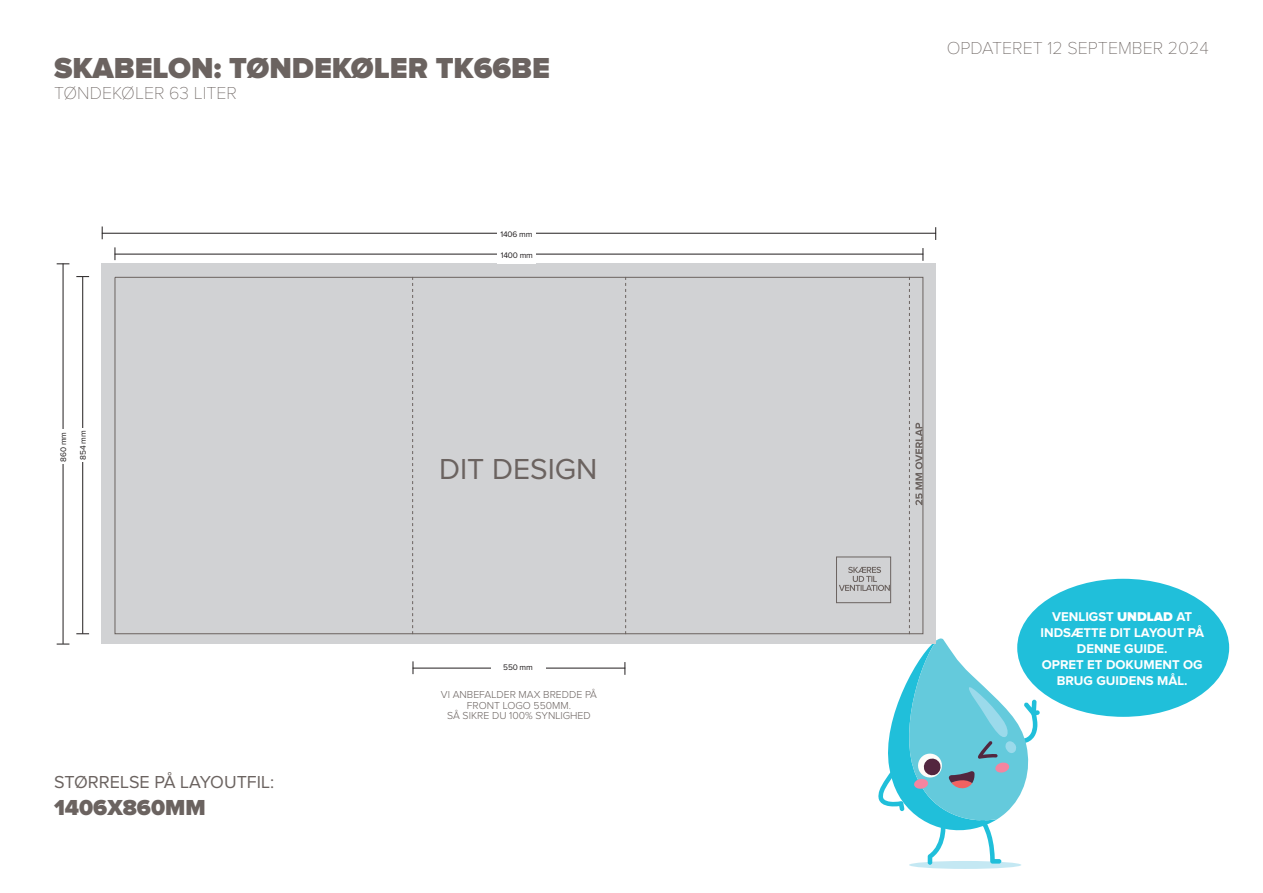
<style>
.page{position:relative;width:1263px;height:893px;background:#fff}
.page>*{position:absolute;margin:0;border:0;box-sizing:border-box;transform-origin:0 0}
.t1{font:900 30px "Proxima Nova";color:#6b6360}
.t2{font:30px "Proxima Nova";color:#6b6360}
.t3{font:900 22.5px "Proxima Nova";color:#6b6360}
.t4{font:100 18px "Proxima Nova T";color:#6b6360}
.t5{font:18px "Proxima Nova";color:#6b6360}
.t6{font:700 15px/18px "Proxima Nova";color:#fff;text-align:center}
.t7{font:700 13.2px/15.8px "Proxima Nova";color:#fff;text-align:center}
.t8{font:300 10.5px/10.5px "Proxima Nova";color:#6b6360;text-align:center}
.t9{font:8.25px "Proxima Nova";letter-spacing:-.02em;color:#231f20}
.s1{font-weight:900}
</style>
<div class="page">
<div style="left:1017px;top:579px;width:212px;height:138px;background:#20bfda;border-radius:50%"></div>
<div style="left:909px;top:861px;width:112px;height:8px;background:#c4e8f3;border-radius:50%"></div>
<div style="left:102px;top:263px;width:834px;height:381px;background:#d1d2d4"></div>
<hr style="left:63px;top:263px;width:1px;height:381px;background:#231f20">
<hr style="left:82px;top:277px;width:1px;height:357px;background:#231f20">
<svg style="left:57px;top:644px;width:12px;height:1px"></svg>
<svg style="left:76px;top:633px;width:13px;height:1px"></svg>
<svg style="left:57px;top:263px;width:12px;height:1px"></svg>
<svg style="left:76px;top:276px;width:13px;height:1px"></svg>
<div style="left:54px;top:429px;width:18px;height:35px;background:#fff"></div>
<div style="left:74px;top:428px;width:18px;height:33px;background:#fff"></div>
<svg style="left:114px;top:277px;width:711px;height:357px"></svg>
<hr style="left:102px;top:233px;width:834px;height:1px;background:#231f20">
<hr style="left:413px;top:668px;width:212px;height:1px;background:#231f20">
<hr style="left:115px;top:254px;width:808px;height:1px;background:#231f20">
<svg style="left:102px;top:226px;width:1px;height:13px"></svg>
<svg style="left:413px;top:661px;width:1px;height:13px"></svg>
<svg style="left:115px;top:247px;width:1px;height:13px"></svg>
<svg style="left:935px;top:227px;width:1px;height:13px"></svg>
<svg style="left:624px;top:662px;width:1px;height:13px"></svg>
<svg style="left:923px;top:248px;width:1px;height:13px"></svg>
<div style="left:497px;top:225px;width:39px;height:18px;background:#fff"></div>
<div style="left:491px;top:659px;width:54px;height:16px;background:#fff"></div>
<div style="left:498px;top:245px;width:38px;height:18px;background:#fff"></div>
<svg style="left:412px;top:277px;width:1px;height:357px"></svg>
<svg style="left:625px;top:277px;width:1px;height:357px"></svg>
<svg style="left:825px;top:277px;width:215px;height:588px"></svg>
<div style="left:836px;top:557px;width:55px;height:46px;border:1px solid #6b6360"></div>
<h1 class="t1" style="left:54px;top:50px;width:498px">SKABELON: TØNDEKØLER TK66BE</h1>
<h3 class="t4" style="left:54px;top:80px;width:185px">TØNDEKØLER 63 LITER</h3>
<p class="t9" style="left:500px;top:230px;width:34px">1406 mm</p>
<p class="t9" style="left:60px;top:462px;width:31px;rotate:-90deg">860 mm</p>
<p class="t9" style="left:79px;top:459px;width:31px;rotate:-90deg">854 mm</p>
<h3 class="t5" style="left:54px;top:774px;width:222px">STØRRELSE PÅ LAYOUTFIL:</h3>
<h2 class="t3" style="left:54px;top:794px;width:153px">1406X860MM</h2>
<p class="t9" style="left:501px;top:251px;width:34px">1400 mm</p>
<h1 class="t2" style="left:439px;top:455px;width:160px">DIT DESIGN</h1>
<p class="t9" style="left:503px;top:664px;width:31px">550 mm</p>
<p class="t8" style="left:441px;top:690px;width:158px">VI ANBEFALDER MAX BREDDE PÅ<br>FRONT LOGO 550MM.<br>SÅ SIKRE DU 100% SYNLIGHED</p>
<h3 class="t4" style="left:947px;top:34px;width:142px">OPDATERET 12 SEPTE</h3>
<h3 class="t4" style="left:1118px;top:34px;width:92px">MBER 2024</h3>
<p class="t6" style="left:1012px;top:604px;width:185px">OPRET ET DOKUMENT OG<br>BRUG GUIDENS MÅL.</p>
<p class="t7" style="left:1040px;top:610px;width:165px">VENLIGST <span class="s1">UNDLAD</span> AT<br>INDSÆTTE DIT LAYOUT PÅ<br>DENNE GUIDE.<br>OPRET ET DOKUMENT OG<br>BRUG GUIDENS MÅL.</p>
</div>
